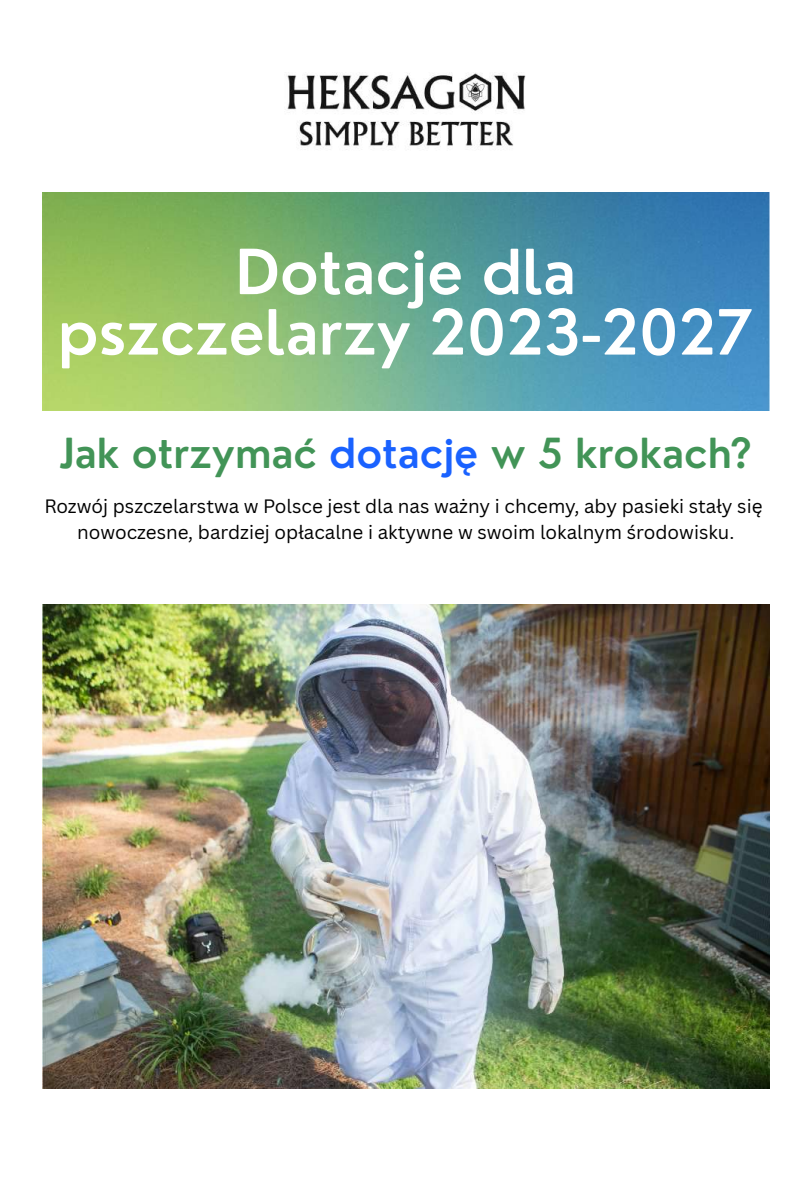
<style>
.page{position:relative;width:810px;height:1181px;background:#fff}
.page>*{position:absolute;margin:0;border:0;box-sizing:border-box;transform-origin:0 0}
.t1{font:600 60.6px/60.4px "Nourd";color:#fff;text-align:center}
.t2{font:600 40.35px "Nourd";color:#429457}
.t3{font:18.9px/26.2px "Canva Sans";color:#000;text-align:center}
.s1{color:#1a62ff}
</style>
<div class="page">
<img style="left:287px;top:73px;width:239px;height:77px">
<img style="left:42px;top:193px;width:727px;height:218px">
<img style="left:42px;top:604px;width:727px;height:484px">
<h1 class="t1" style="left:58px;top:241px;width:697px">Dotacje dla pszczelarzy 2023-2027</h1>
<h2 class="t2" style="left:59px;top:427px;width:694px">Jak otrzymać <span class="s1">dotację</span> w 5 krokach?</h2>
<p class="t3" style="left:44px;top:492px;width:720px">Rozwój pszczelarstwa w Polsce jest dla nas ważny i chcemy, aby pasieki stały się nowoczesne, bardziej opłacalne i aktywne w swoim lokalnym środowisku.</p>
</div>
